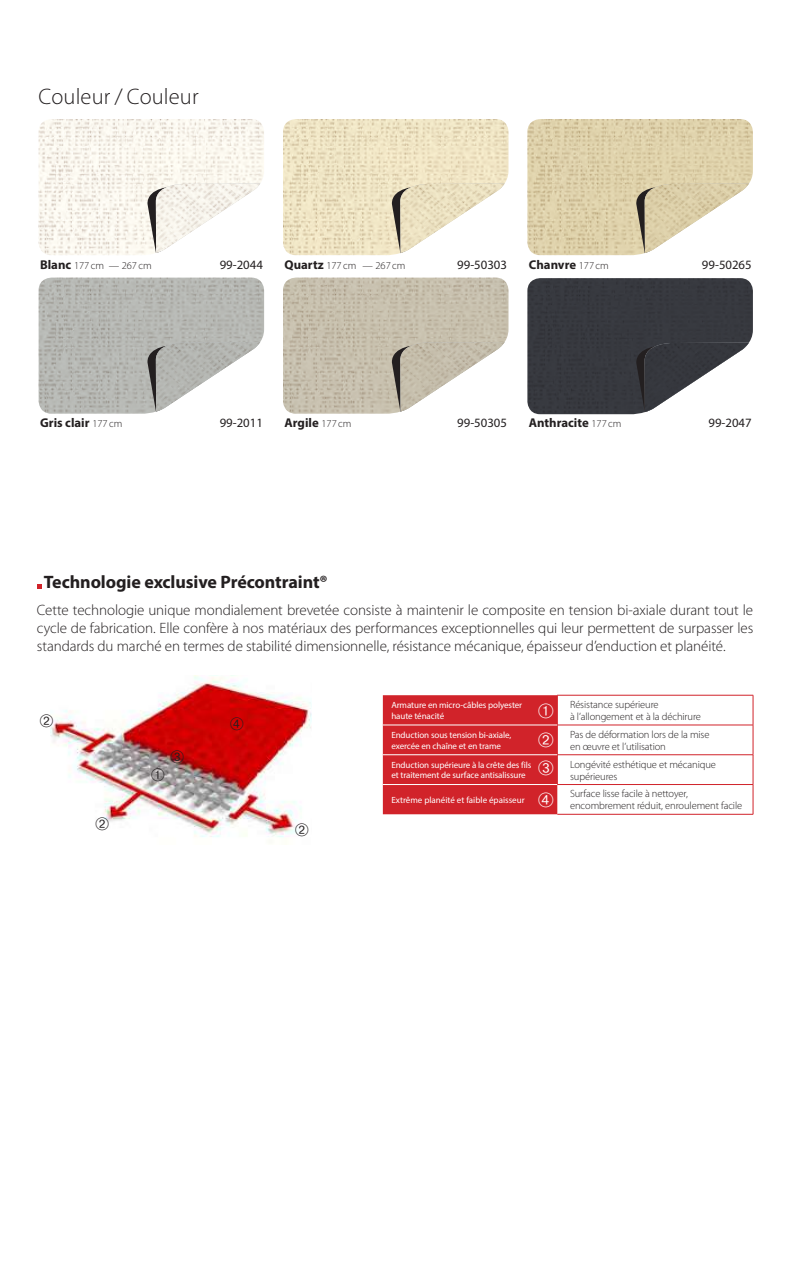
<style>
.page{position:relative;width:786px;height:1263px;background:#fff}
.page>*{position:absolute;margin:0;border:0;box-sizing:border-box;transform-origin:0 0}
.t1{font:300 22.5px "Myriad Pro";letter-spacing:.005em;color:#231f20}
.t2{font:20.7px/28.7px "Zapf Dingbats ITC";color:#fff;text-align:justify}
.t3{font:700 18px "Myriad Pro";letter-spacing:-.005em;color:#231f20}
.t4{font:300 15px/18px "Myriad Pro";letter-spacing:-.005em;color:#231f20;text-align:justify}
.t5{font:700 12.75px "Myriad Pro";color:#231f20}
.t6{font:12.75px "Myriad Pro";color:#231f20}
.t7{font:300 10.5px/12px "Myriad Pro";letter-spacing:-.01em;color:#231f20}
.t8{font:9px/10.5px "Myriad Pro";letter-spacing:-.01em;color:#fff}
.s1{font-weight:700;font-size:12.75px}
.s2{font-weight:300;font-size:10.5px}
</style>
<div class="page">
<svg style="left:37px;top:584px;width:4px;height:4px"></svg>
<hr style="left:557px;top:814px;width:196px;height:1px;background:#d1232a">
<hr style="left:557px;top:695px;width:196px;height:1px;background:#d1232a">
<hr style="left:752px;top:695px;width:1px;height:30px;background:#d1232a">
<hr style="left:557px;top:725px;width:196px;height:1px;background:#d1232a">
<hr style="left:557px;top:754px;width:196px;height:1px;background:#d1232a">
<div style="left:383px;top:695px;width:175px;height:119px;background:#d1232a"></div>
<svg style="left:752px;top:725px;width:1px;height:89px"></svg>
<hr style="left:557px;top:784px;width:196px;height:1px;background:#d1232a">
<hr style="left:383px;top:725px;width:174px;height:1px;background:#fff">
<hr style="left:383px;top:754px;width:174px;height:1px;background:#fff">
<hr style="left:383px;top:784px;width:174px;height:1px;background:#fff">
<img style="left:51px;top:675px;width:260px;height:163px">
<svg style="left:39px;top:119px;width:225px;height:136px"></svg>
<img style="left:156px;top:184px;width:104px;height:69px">
<svg style="left:283px;top:119px;width:225px;height:136px;background:#eae0c1"></svg>
<img style="left:400px;top:184px;width:104px;height:69px">
<svg style="left:527px;top:119px;width:225px;height:136px;background:#dbcea9"></svg>
<img style="left:644px;top:184px;width:104px;height:69px">
<svg style="left:39px;top:278px;width:225px;height:136px;background:#b4b5b1"></svg>
<img style="left:156px;top:342px;width:104px;height:70px">
<svg style="left:283px;top:278px;width:225px;height:136px;background:#c4bdab"></svg>
<img style="left:400px;top:342px;width:104px;height:70px">
<div style="left:527px;top:278px;width:225px;height:136px;background:#37393f"></div>
<img style="left:644px;top:343px;width:104px;height:69px">
<svg style="left:171px;top:750px;width:12px;height:13px"></svg>
<svg style="left:151px;top:768px;width:13px;height:13px"></svg>
<svg style="left:50px;top:714px;width:3px;height:13px"></svg>
<svg style="left:96px;top:817px;width:13px;height:13px"></svg>
<svg style="left:295px;top:823px;width:13px;height:13px"></svg>
<svg style="left:230px;top:717px;width:13px;height:13px"></svg>
<h1 class="t1" style="left:39px;top:84px;width:161px">Couleur / Couleur</h1>
<p class="t7" style="left:40px;top:260px;width:113px"><span class="s1">Blanc</span> 177 cm — 267 cm</p>
<p class="t6" style="left:220px;top:257px;width:45px">99-2044</p>
<p class="t7" style="left:284px;top:260px;width:122px"><span class="s1">Quartz</span> 177 cm — 267 cm</p>
<p class="t6" style="left:457px;top:257px;width:51px">99-50303</p>
<p class="t5" style="left:529px;top:256px;width:81px">Chanvre <span class="s2">177 cm</span></p>
<p class="t6" style="left:701px;top:257px;width:51px">99-50265</p>
<p class="t5" style="left:40px;top:414px;width:84px">Gris clair <span class="s2">177 cm</span></p>
<p class="t6" style="left:220px;top:414px;width:45px">99-2011</p>
<p class="t5" style="left:284px;top:414px;width:68px">Argile <span class="s2">177 cm</span></p>
<p class="t6" style="left:457px;top:414px;width:51px">99-50305</p>
<p class="t5" style="left:529px;top:414px;width:94px">Anthracite <span class="s2">177 cm</span></p>
<p class="t6" style="left:708px;top:414px;width:45px">99-2047</p>
<p class="t3" style="left:44px;top:571px;width:285px">Technologie exclusive Précontraint®</p>
<p class="t4" style="left:37px;top:601px;width:717px">Cette technologie unique mondialement brevetée consiste à maintenir le composite en tension bi-axiale durant tout le cycle de fabrication. Elle confère à nos matériaux des performances exceptionnelles qui leur permettent de surpasser les standards du marché en termes de stabilité dimensionnelle, résistance mécanique, épaisseur d’enduction et planéité.</p>
<p class="t8" style="left:391px;top:700px;width:132px">Armature en micro-câbles polyester haute ténacité</p>
<p class="t7" style="left:570px;top:699px;width:132px">Résistance supérieure<br>à l’allongement et à la déchirure</p>
<p class="t8" style="left:391px;top:729px;width:121px">Enduction sous tension bi-axiale, exercée en chaîne et en trame</p>
<p class="t7" style="left:570px;top:728px;width:141px">Pas de déformation lors de la mise en œuvre et l’utilisation</p>
<p class="t8" style="left:391px;top:759px;width:141px">Enduction supérieure à la crête des fils et traitement de surface antisalissure</p>
<p class="t7" style="left:570px;top:758px;width:147px">Longévité esthétique et mécanique supérieures</p>
<p class="t8" style="left:391px;top:794px;width:135px">Extrême planéité et faible épaisseur</p>
<p class="t7" style="left:537px;top:788px;width:206px;text-indent:32px">Surface lisse facile à nettoyer,<br><sup>➃</sup> encombrement réduit, enroulement facile</p>
<h2 class="t2" style="left:537px;top:697px;width:18px">➀<br>➁<br>➂</h2>
</div>
